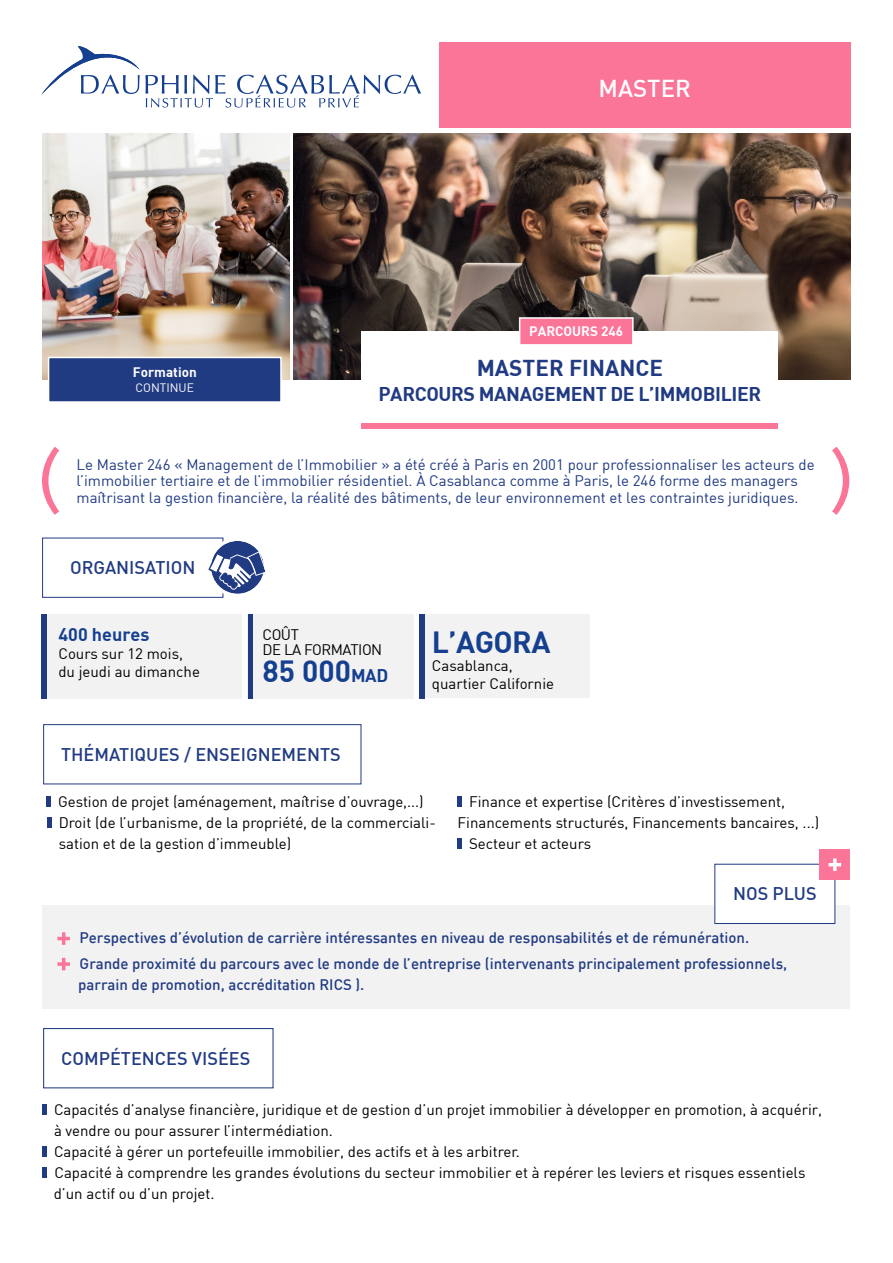
<style>
.page{position:relative;width:893px;height:1263px;background:#fff}
.page>*{position:absolute;margin:0;border:0;box-sizing:border-box;transform-origin:0 0}
.t1{font:300 67.2px "DIN Neuzeit Grotesk Std";color:#fb7598}
.t2{font:30px "DIN Bold";letter-spacing:-.02em;color:#153f8f}
.t3{font:500 24px "DIN";color:#fff}
.t4{font:22.5px "DIN Bold";color:#213b83}
.t5{font:19.5px "DIN Bold";letter-spacing:-.02em;color:#213b83}
.t6{font:500 18px "DIN";color:#213b83}
.t7{font:18px "DIN Bold";color:#153f8f}
.t8{font:15px/21px "DIN";color:#000}
.t9{font:15px/16.5px "DIN";color:#213b83}
.t10{font:500 15px "DIN";color:#213b83}
.t11{font:15px/15px "DIN";letter-spacing:-.03em;color:#000}
.t12{font:13.5px "DIN Bold";color:#fff}
.t13{font:12px "DIN";color:#fff}
.s1{font-size:18px}
</style>
<div class="page">
<img style="left:43px;top:133px;width:246px;height:247px">
<img style="left:294px;top:133px;width:556px;height:247px">
<div style="left:361px;top:331px;width:417px;height:92px;background:#fff"></div>
<div style="left:361px;top:423px;width:417px;height:5px;background:#fb7598"></div>
<div style="left:49px;top:357px;width:232px;height:45px;background:#213b83"></div>
<div style="left:48px;top:357px;width:234px;height:46px;border:2px solid #fff"></div>
<div style="left:520px;top:318px;width:113px;height:27px;background:#fb7598"></div>
<div style="left:519px;top:317px;width:115px;height:29px;border:2px solid #fff"></div>
<div style="left:43px;top:1028px;width:231px;height:60px;border:1px solid #213b83"></div>
<hr style="left:43px;top:1104px;width:4px;height:11px;background:#213b83">
<hr style="left:43px;top:1146px;width:4px;height:11px;background:#213b83">
<hr style="left:43px;top:1167px;width:4px;height:11px;background:#213b83">
<div style="left:43px;top:724px;width:318px;height:60px;border:1px solid #213b83"></div>
<hr style="left:47px;top:796px;width:4px;height:11px;background:#213b83">
<hr style="left:47px;top:817px;width:4px;height:11px;background:#213b83">
<hr style="left:458px;top:796px;width:4px;height:11px;background:#213b83">
<hr style="left:458px;top:838px;width:4px;height:11px;background:#213b83">
<div style="left:42px;top:538px;width:181px;height:60px;border:1px solid #213b83"></div>
<div style="left:41px;top:614px;width:201px;height:84px;background:#f2f2f2"></div>
<div style="left:41px;top:614px;width:6px;height:84px;background:#213b83"></div>
<svg style="left:208px;top:538px;width:58px;height:59px"></svg>
<div style="left:43px;top:905px;width:807px;height:103px;background:#f2f2f2"></div>
<div style="left:715px;top:864px;width:120px;height:59px;background:#fff"></div>
<div style="left:714px;top:864px;width:121px;height:60px;border:1px solid #213b83"></div>
<div style="left:819px;top:849px;width:31px;height:31px;background:#fb7598"></div>
<svg style="left:829px;top:858px;width:12px;height:13px"></svg>
<svg style="left:57px;top:932px;width:13px;height:13px"></svg>
<svg style="left:57px;top:958px;width:13px;height:12px"></svg>
<div style="left:248px;top:614px;width:166px;height:84px;background:#f2f2f2"></div>
<hr style="left:248px;top:614px;width:4px;height:84px;background:#213b83">
<div style="left:419px;top:614px;width:171px;height:84px;background:#f2f2f2"></div>
<div style="left:419px;top:614px;width:5px;height:84px;background:#213b83"></div>
<div style="left:439px;top:43px;width:411px;height:85px;background:#fb7598"></div>
<svg style="left:41px;top:46px;width:380px;height:62px"></svg>
<p class="t3" style="left:599px;top:73px;width:94px">MASTER</p>
<p class="t1" style="left:37px;top:435px;width:25px">(</p>
<p class="t12" style="left:133px;top:363px;width:66px">Formation</p>
<p class="t13" style="left:136px;top:380px;width:60px">CONTINUE</p>
<p class="t12" style="left:529px;top:322px;width:95px">PARCOURS 246</p>
<p class="t4" style="left:477px;top:353px;width:188px">MASTER FINANCE</p>
<p class="t5" style="left:378px;top:382px;width:384px">PARCOURS MANAGEMENT DE L’IMMOBILIER</p>
<p class="t9" style="left:77px;top:456px;width:740px">Le Master 246 « Management de l’Immobilier » a été créé à Paris en 2001 pour professionnaliser les acteurs de l’immobilier tertiaire et de l’immobilier résidentiel. À Casablanca comme à Paris, le 246 forme des managers maîtrisant la gestion financière, la réalité des bâtiments, de leur environnement et les contraintes juridiques.</p>
<p class="t6" style="left:70px;top:556px;width:127px">ORGANISATION</p>
<p class="t7" style="left:58px;top:622px;width:92px">400 heures</p>
<p class="t8" style="left:58px;top:644px;width:143px;line-height:18px">Cours sur 12 mois, du jeudi au dimanche</p>
<p class="t11" style="left:263px;top:626px;width:121px">COÛT<br>DE LA FORMATION</p>
<p class="t2" style="left:263px;top:651px;width:127px">85 000<span class="s1">MAD</span></p>
<p class="t2" style="left:432px;top:622px;width:120px">L’AGORA</p>
<p class="t8" style="left:432px;top:656px;width:124px;line-height:18px">Casablanca, quartier Californie</p>
<p class="t6" style="left:61px;top:743px;width:281px">THÉMATIQUES / ENSEIGNEMENTS</p>
<p class="t8" style="left:58px;top:791px;width:367px">Gestion de projet (aménagement, maîtrise d’ouvrage,...)</p>
<p class="t8" style="left:59px;top:812px;width:379px">Droit (de l’urbanisme, de la propriété, de la commerciali&shy;sation et de la gestion d’immeuble)</p>
<p class="t8" style="left:469px;top:791px;width:317px">Finance et expertise (Critères d’investissement,</p>
<p class="t8" style="left:458px;top:812px;width:363px">Financements structurés, Financements bancaires, ...)</p>
<p class="t8" style="left:469px;top:833px;width:124px">Secteur et acteurs</p>
<p class="t6" style="left:733px;top:882px;width:85px">NOS PLUS</p>
<p class="t10" style="left:80px;top:928px;width:671px">Perspectives d’évolution de carrière intéressantes en niveau de responsabilités et de rémunération.</p>
<p class="t10" style="left:80px;top:953px;width:709px">Grande proximité du parcours avec le monde de l’entreprise (intervenants principalement professionnels,</p>
<p class="t10" style="left:78px;top:974px;width:288px">parrain de promotion, accréditation RICS ).</p>
<p class="t6" style="left:61px;top:1046px;width:191px">COMPÉTENCES VISÉES</p>
<p class="t8" style="left:54px;top:1099px;width:769px">Capacités d’analyse financière, juridique et de gestion d’un projet immobilier à développer en promotion, à acquérir, à vendre ou pour assurer l’intermédiation.</p>
<p class="t8" style="left:54px;top:1141px;width:467px">Capacité à gérer un portefeuille immobilier, des actifs et à les arbitrer.</p>
<p class="t8" style="left:54px;top:1162px;width:752px">Capacité à comprendre les grandes évolutions du secteur immobilier et à repérer les leviers et risques essentiels</p>
<p class="t8" style="left:54px;top:1183px;width:162px">d’un actif ou d’un projet.</p>
</div>
